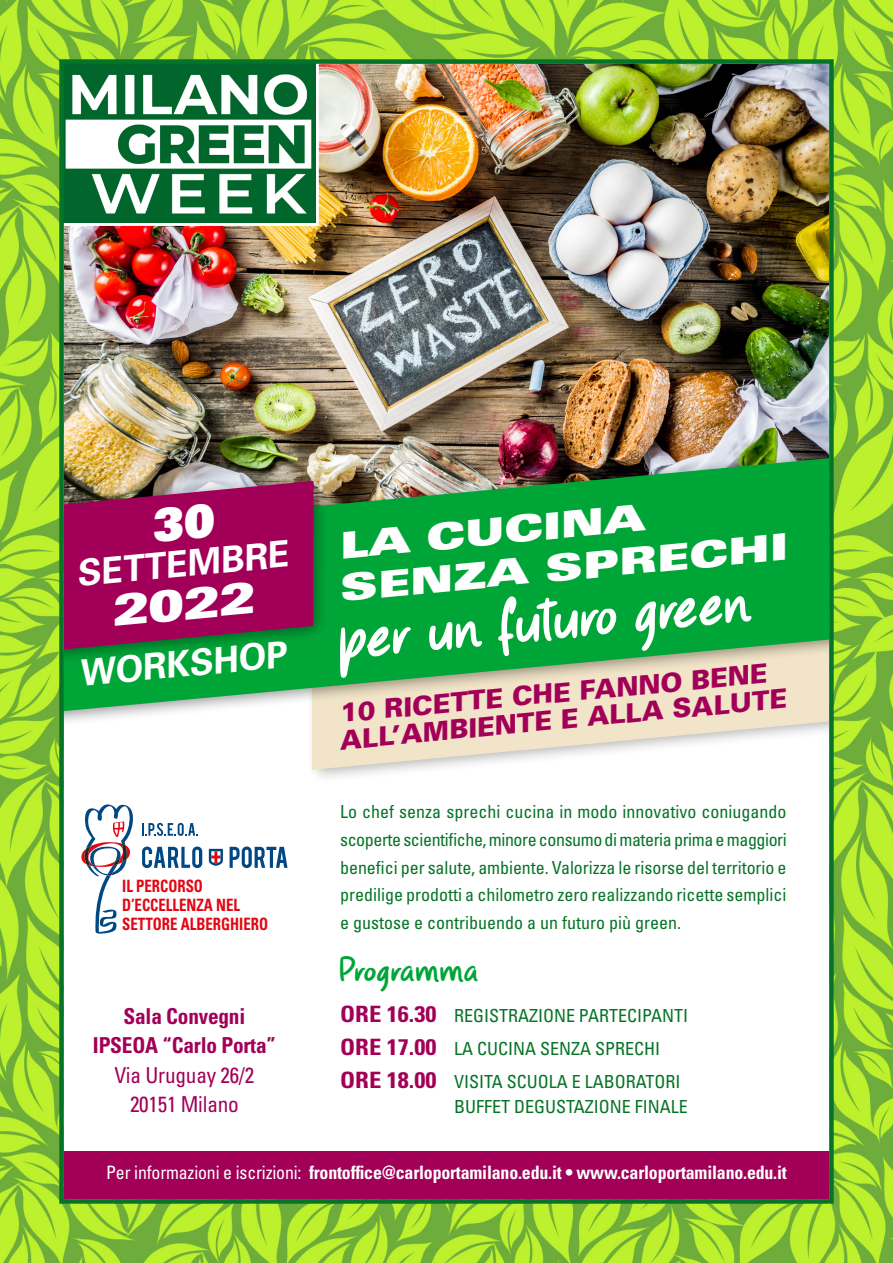
<style>
.page{position:relative;width:893px;height:1263px;background:#fff}
.page>*{position:absolute;margin:0;border:0;box-sizing:border-box;transform-origin:0 0}
.t1{font:75px "Arbery";color:#fff}
.t2{font:900 expanded 43.5px "Univers";color:#fff}
.t3{font:39px "Arbery";letter-spacing:-.01em;color:#00a538;scale:1.1 1}
.t4{font:900 expanded 36.6px "Univers";color:#fff;scale:1.05 1}
.t5{font:700 36.45px "Univers";color:#fff}
.t6{font:900 26.55px/27px "Univers";color:#a20058}
.t7{font:700 condensed 21.9px "Univers";letter-spacing:-.01em;color:#a20058}
.t8{font:condensed 21.9px "Univers";letter-spacing:-.01em;color:#a20058}
.t9{font:700 condensed 18.45px "Univers";letter-spacing:-.01em;color:#fff}
.t10{font:condensed 18px/27.8px "Univers";color:#067427;text-align:justify}
.t11{font:700 condensed 16.95px/19.2px "Univers";color:#e30613;scale:.87 1}
.s1{font-weight:700;font-size:22.5px;color:#a20058}
.s2{font-weight:400}
</style>
<div class="page">
<img style="left:0;top:0;width:893px;height:1263px">
<img style="left:57px;top:57px;width:779px;height:1149px">
<div style="left:154px;top:503px;width:60px;height:40px;background:#a20058"></div>
<p class="t5" style="left:75px;top:549px;width:214px;rotate:-5deg">SETTEMBRE</p>
<p class="t2" style="left:109px;top:585px;width:144px;rotate:-5deg">2022</p>
<p class="t5" style="left:77px;top:649px;width:209px;rotate:-5deg">WORKSHOP</p>
<p class="t11" style="left:122px;top:876px;width:169px">IL PERCORSO<br>D’ECCELLENZA NEL<br>SETTORE ALBERGHIERO</p>
<p class="t7" style="left:124px;top:1002px;width:123px">Sala Convegni</p>
<p class="t7" style="left:93px;top:1032px;width:184px">IPSEOA “Carlo Porta”</p>
<p class="t8" style="left:115px;top:1061px;width:141px">Via Uruguay 26/2</p>
<p class="t8" style="left:130px;top:1090px;width:110px">20151 Milano</p>
<p class="t4" style="left:337px;top:523px;width:294px;rotate:-5deg">LA CUCINA</p>
<p class="t4" style="left:337px;top:565px;width:430px;rotate:-5deg">SENZA SPRECHI</p>
<p class="t1" style="left:335px;top:594px;width:415px;rotate:-5deg">per un futuro green</p>
<p class="t6" style="left:336px;top:698px;width:450px;rotate:-5deg">10 RICETTE CHE FANNO BENE<br>ALL’AMBIENTE E ALLA SALUTE</p>
<p class="t10" style="left:340px;top:797px;width:448px">Lo chef senza sprechi cucina in modo innovativo coniugando scoperte scientifiche, minore consumo di materia prima e maggiori benefici per salute, ambiente. Valorizza le risorse del territorio e predilige prodotti a chilometro zero realizzando ricette semplici e gustose e contribuendo a un futuro più green.</p>
<p class="t3" style="left:340px;top:948px;width:129px">Programma</p>
<p class="t10" style="left:340px;top:1001px;width:349px"><span class="s1">ORE 16.30</span> REGISTRAZIONE PARTECIPANTI</p>
<p class="t10" style="left:340px;top:1034px;width:322px"><span class="s1">ORE 17.00</span> LA CUCINA SENZA SPRECHI</p>
<p class="t10" style="left:454px;top:1068px;width:235px;line-height:25.5px;text-indent:-114px"><span class="s1">ORE 18.00</span> VISITA SCUOLA E LABORATORI<br>BUFFET DEGUSTAZIONE FINALE</p>
<p class="t9" style="left:106px;top:1161px;width:682px"><span class="s2">Per informazioni e iscrizioni:</span> frontoffice@carloportamilano.edu.it • www.carloportamilano.edu.it</p>
</div>
